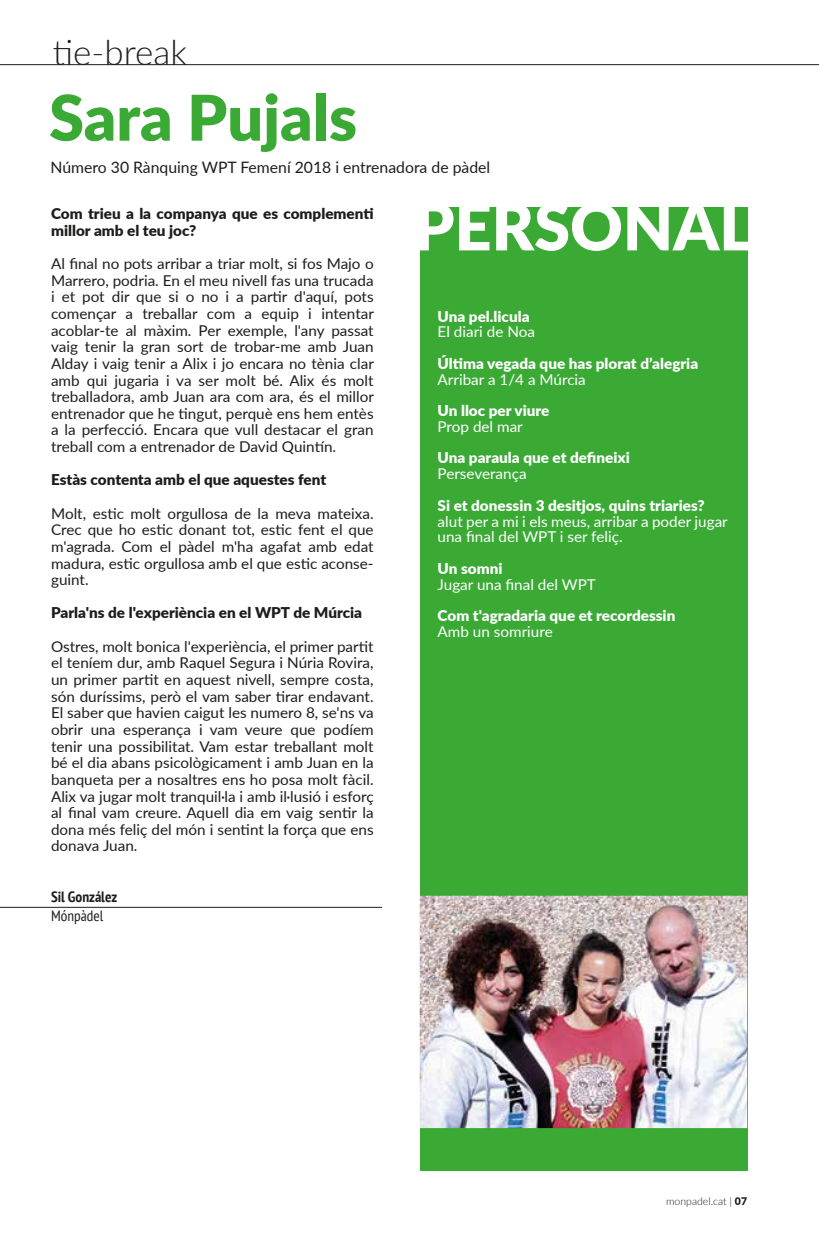
<style>
.page{position:relative;width:819px;height:1241px;background:#fff}
.page>*{position:absolute;margin:0;border:0;box-sizing:border-box;transform-origin:0 0}
.t1{font:900 64.75px "Lato";color:#fff}
.t2{font:900 63px "Lato";color:#3aaa35}
.t3{font:300 35px "Lato";color:#1d1d1b}
.t4{font:15.75px "Lato";color:#1d1d1b}
.t5{font:14.88px/16.6px "Lato";color:#1d1d1b;text-align:justify}
.t6{font:900 14.88px "Lato";color:#fff}
.t7{font:14.88px/15.8px "Lato";color:#fff}
.t8{font:900 14.88px/16.6px "Lato";color:#1d1d1b}
.t9{font:700 condensed 14.88px "PT Sans";color:#1d1d1b}
.t10{font:condensed 14.88px "PT Sans";color:#1d1d1b}
.t11{font:300 10.5px "Lato";color:#1d1d1b}
.s1{font-weight:900}
</style>
<div class="page">
<hr style="left:0;top:64px;width:819px;height:1px;background:#1d1d1b">
<div style="left:419px;top:207px;width:328px;height:963px;background:#3aaa35"></div>
<hr style="left:0;top:906px;width:382px;height:1px;background:#1d1d1b">
<img style="left:419px;top:895px;width:328px;height:232px">
<h3 class="t3" style="left:53px;top:28px;width:136px">tie-break</h3>
<h2 class="t2" style="left:49px;top:70px;width:309px">Sara Pujals</h2>
<p class="t4" style="left:51px;top:156px;width:441px">Número 30 Rànquing WPT Femení 2018 i entrenadora de pàdel</p>
<p class="t8" style="left:51px;top:205px;width:324px">Com trieu a la companya que es complementi millor amb el teu joc?</p>
<p class="t5" style="left:51px;top:255px;width:324px">Al final no pots arribar a triar molt, si fos Majo o Marrero, podria. En el meu nivell fas una trucada i et pot dir que si o no i a partir d'aquí, pots començar a treballar com a equip i intentar acoblar-te al màxim. Per exemple, l'any passat vaig tenir la gran sort de trobar-me amb Juan Alday i vaig tenir a Alix i jo encara no tènia clar amb qui jugaria i va ser molt bé. Alix és molt treballadora, amb Juan ara com ara, és el millor entrenador que he tingut, perquè ens hem entès a la perfecció. Encara que vull destacar el gran treball com a entrenador de David Quintín.</p>
<p class="t8" style="left:51px;top:471px;width:277px">Estàs contenta amb el que aquestes fent</p>
<p class="t5" style="left:51px;top:504px;width:324px">Molt, estic molt orgullosa de la meva mateixa.<br>Crec que ho estic donant tot, estic fent el que m'agrada. Com el pàdel m'ha agafat amb edat madura, estic orgullosa amb el que estic aconse&shy;guint.</p>
<p class="t8" style="left:51px;top:604px;width:312px">Parla'ns de l'experiència en el WPT de Múrcia</p>
<p class="t5" style="left:51px;top:637px;width:324px">Ostres, molt bonica l'experiència, el primer partit el teníem dur, amb Raquel Segura i Núria Rovira, un primer partit en aquest nivell, sempre costa, són duríssims, però el vam saber tirar endavant.<br>El saber que havien caigut les numero 8, se'ns va obrir una esperança i vam veure que podíem tenir una possibilitat. Vam estar treballant molt bé el dia abans psicològicament i amb Juan en la banqueta per a nosaltres ens ho posa molt fàcil.<br>Alix va jugar molt tranquil·la i amb il·lusió i esforç al final vam creure. Aquell dia em vaig sentir la dona més feliç del món i sentint la força que ens donava Juan.</p>
<p class="t9" style="left:51px;top:886px;width:68px">Sil González</p>
<p class="t10" style="left:51px;top:906px;width:54px">Mónpàdel</p>
<h1 class="t1" style="left:413px;top:178px;width:341px">PERSONAL</h1>
<p class="t6" style="left:437px;top:305px;width:93px">Una pel.licula</p>
<p class="t7" style="left:437px;top:323px;width:99px">El diari de Noa</p>
<p class="t6" style="left:437px;top:352px;width:262px">Última vegada que has plorat d’alegria</p>
<p class="t7" style="left:437px;top:370px;width:150px">Arribar a 1/4 a Múrcia</p>
<p class="t6" style="left:437px;top:399px;width:113px">Un lloc per viure</p>
<p class="t7" style="left:437px;top:418px;width:87px">Prop del mar</p>
<p class="t6" style="left:437px;top:447px;width:194px">Una paraula que et defineixi</p>
<p class="t7" style="left:437px;top:465px;width:90px">Perseverança</p>
<p class="t6" style="left:437px;top:494px;width:268px">Si et donessin 3 desitjos, quins triaries?</p>
<p class="t7" style="left:437px;top:512px;width:292px">alut per a mi i els meus, arribar a poder jugar una final del WPT i ser feliç.</p>
<p class="t6" style="left:437px;top:557px;width:66px">Un somni</p>
<p class="t7" style="left:437px;top:575px;width:160px">Jugar una final del WPT</p>
<p class="t6" style="left:437px;top:604px;width:239px">Com t'agradaria que et recordessin</p>
<p class="t7" style="left:437px;top:623px;width:117px">Amb un somriure</p>
<p class="t11" style="left:666px;top:1193px;width:82px">monpadel.cat | <span class="s1">07</span></p>
</div>
